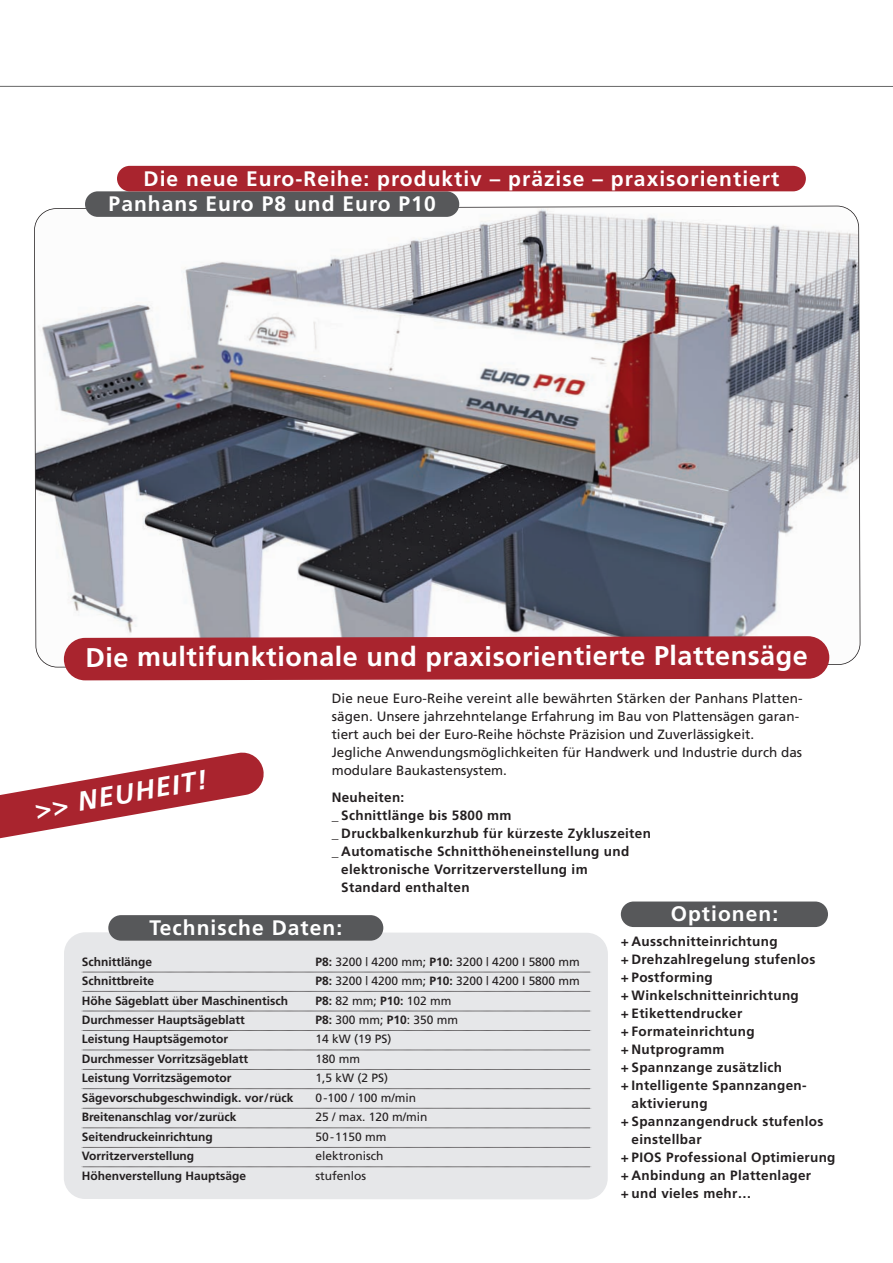
<style>
.page{position:relative;width:893px;height:1263px;background:#fff}
.page>*{position:absolute;margin:0;border:0;box-sizing:border-box;transform-origin:0 0}
.t1{font:700 27px "Frutiger";letter-spacing:.015em;color:#fff}
.t2{font:italic 700 27px "Frutiger";color:#fff}
.t3{font:700 21px "Frutiger";letter-spacing:.05em;color:#fff}
.t4{font:700 13.5px "Frutiger";letter-spacing:.025em;color:#231f20}
.t5{font:13.5px/18px "Frutiger";color:#231f20}
.t6{font:700 12px "Frutiger";color:#231f20}
.t7{font:12px "Frutiger";color:#231f20}
.s1{font-family:"Lucida Grande"}
.s2{font-family:"Lucida Grande";font-weight:400}
.s3{font-weight:700}
</style>
<div class="page">
<hr style="left:0;top:86px;width:893px;height:1px;background:#666">
<div style="left:64px;top:932px;width:544px;height:267px;background:#e6e7e9"></div>
<svg style="left:34px;top:206px;width:826px;height:461px"></svg>
<div style="left:64px;top:636px;width:765px;height:44px;background:#a9242e"></div>
<div style="left:85px;top:191px;width:374px;height:26px;background:#57585a;border-radius:13px"></div>
<div style="left:108px;top:915px;width:275px;height:26px;background:#57585a;border-radius:13px"></div>
<svg style="left:82px;top:972px;width:510px;height:1px"></svg>
<svg style="left:82px;top:991px;width:510px;height:1px"></svg>
<svg style="left:82px;top:1011px;width:510px;height:1px"></svg>
<svg style="left:82px;top:1030px;width:510px;height:1px"></svg>
<svg style="left:82px;top:1050px;width:510px;height:1px"></svg>
<svg style="left:82px;top:1069px;width:510px;height:1px"></svg>
<svg style="left:82px;top:1088px;width:510px;height:1px"></svg>
<svg style="left:82px;top:1108px;width:510px;height:1px"></svg>
<svg style="left:82px;top:1127px;width:510px;height:1px"></svg>
<svg style="left:82px;top:1147px;width:510px;height:1px"></svg>
<svg style="left:82px;top:1166px;width:510px;height:1px"></svg>
<div style="left:117px;top:166px;width:689px;height:25px;background:#a9242e;border-radius:13px"></div>
<svg style="left:0;top:752px;width:264px;height:87px"></svg>
<div style="left:621px;top:901px;width:207px;height:26px;background:#57585a;border-radius:13px"></div>
<h2 class="t3" style="left:144px;top:170px;width:637px">Die neue Euro-Reihe: produktiv – präzise – praxisorientiert</h2>
<h2 class="t3" style="left:109px;top:195px;width:329px">Panhans Euro P8 und Euro P10</h2>
<h1 class="t1" style="left:85px;top:645px;width:724px">Die multifunktionale und praxisorientierte Plattensäge</h1>
<p class="t5" style="left:332px;top:691px;width:472px">Die neue Euro-Reihe vereint alle bewährten Stärken der Panhans Platten&shy;sägen. Unsere jahrzehntelange Erfahrung im Bau von Plattensägen garan&shy;tiert auch bei der Euro-Reihe höchste Präzision und Zuverlässigkeit.<br>Jegliche Anwendungsmöglichkeiten fu<span class="s1">̈</span>r Handwerk und Industrie durch das modulare Baukastensystem.</p>
<p class="t4" style="left:332px;top:792px;width:74px">Neuheiten:</p>
<p class="t4" style="left:332px;top:810px;width:181px">_ Schnittlänge bis 5800 mm</p>
<p class="t4" style="left:332px;top:828px;width:321px">_ Druckbalkenkurzhub fu<span class="s2">̈</span>r ku<span class="s2">̈</span>rzeste Zykluszeiten</p>
<p class="t4" style="left:332px;top:846px;width:299px">_ Automatische Schnitthöheneinstellung und</p>
<p class="t4" style="left:341px;top:864px;width:248px">elektronische Vorritzerverstellung im</p>
<p class="t4" style="left:341px;top:882px;width:130px">Standard enthalten</p>
<h1 class="t2" style="left:33px;top:799px;width:176px;rotate:-10deg">&gt;&gt; NEUHEIT!</h1>
<h2 class="t3" style="left:149px;top:919px;width:194px">Technische Daten:</h2>
<p class="t6" style="left:82px;top:956px;width:72px">Schnittlänge</p>
<p class="t7" style="left:316px;top:956px;width:266px"><span class="s3">P8:</span> 3200 | 4200 mm; <span class="s3">P10:</span> 3200 | 4200 I 5800 mm</p>
<p class="t6" style="left:82px;top:976px;width:74px">Schnittbreite</p>
<p class="t7" style="left:316px;top:976px;width:266px"><span class="s3">P8:</span> 3200 | 4200 mm; <span class="s3">P10:</span> 3200 | 4200 I 5800 mm</p>
<p class="t6" style="left:82px;top:995px;width:208px">Höhe Sägeblatt u<span class="s2">̈</span>ber Maschinentisch</p>
<p class="t7" style="left:316px;top:995px;width:137px"><span class="s3">P8:</span> 82 mm; <span class="s3">P10:</span> 102 mm</p>
<p class="t6" style="left:82px;top:1015px;width:164px">Durchmesser Hauptsägeblatt</p>
<p class="t7" style="left:316px;top:1015px;width:144px"><span class="s3">P8:</span> 300 mm; <span class="s3">P10</span>: 350 mm</p>
<p class="t6" style="left:82px;top:1034px;width:148px">Leistung Hauptsägemotor</p>
<p class="t7" style="left:316px;top:1034px;width:77px">14 kW (19 PS)</p>
<p class="t6" style="left:82px;top:1054px;width:168px">Durchmesser Vorritzsägeblatt</p>
<p class="t7" style="left:316px;top:1054px;width:46px">180 mm</p>
<p class="t6" style="left:82px;top:1073px;width:151px">Leistung Vorritzsägemotor</p>
<p class="t7" style="left:316px;top:1073px;width:74px">1,5 kW (2 PS)</p>
<p class="t6" style="left:82px;top:1093px;width:213px">Sägevorschubgeschwindigk. vor/ru<span class="s2">̈</span>ck</p>
<p class="t7" style="left:316px;top:1093px;width:102px">0-100 / 100 m/min</p>
<p class="t6" style="left:82px;top:1112px;width:156px">Breitenanschlag vor/zuru<span class="s2">̈</span>ck</p>
<p class="t7" style="left:316px;top:1112px;width:113px">25 / max. 120 m/min</p>
<p class="t6" style="left:82px;top:1132px;width:133px">Seitendruckeinrichtung</p>
<p class="t7" style="left:316px;top:1132px;width:73px">50-1150 mm</p>
<p class="t6" style="left:82px;top:1151px;width:114px">Vorritzerverstellung</p>
<p class="t7" style="left:316px;top:1151px;width:69px">elektronisch</p>
<p class="t6" style="left:82px;top:1171px;width:166px">Höhenverstellung Hauptsäge</p>
<p class="t7" style="left:316px;top:1171px;width:52px">stufenlos</p>
<h2 class="t3" style="left:671px;top:905px;width:109px">Optionen:</h2>
<p class="t4" style="left:621px;top:935px;width:158px">+ Ausschnitteinrichtung</p>
<p class="t4" style="left:621px;top:953px;width:196px">+ Drehzahlregelung stufenlos</p>
<p class="t4" style="left:621px;top:971px;width:93px">+ Postforming</p>
<p class="t4" style="left:621px;top:989px;width:179px">+ Winkelschnitteinrichtung</p>
<p class="t4" style="left:621px;top:1007px;width:123px">+ Etikettendrucker</p>
<p class="t4" style="left:621px;top:1025px;width:135px">+ Formateinrichtung</p>
<p class="t4" style="left:621px;top:1043px;width:105px">+ Nutprogramm</p>
<p class="t4" style="left:621px;top:1061px;width:163px">+ Spannzange zusätzlich</p>
<p class="t4" style="left:621px;top:1079px;width:187px">+ Intelligente Spannzangen-</p>
<p class="t4" style="left:631px;top:1097px;width:78px">aktivierung</p>
<p class="t4" style="left:621px;top:1115px;width:204px">+ Spannzangendruck stufenlos</p>
<p class="t4" style="left:631px;top:1133px;width:72px">einstellbar</p>
<p class="t4" style="left:621px;top:1151px;width:216px">+ PIOS Professional Optimierung</p>
<p class="t4" style="left:621px;top:1169px;width:192px">+ Anbindung an Plattenlager</p>
<p class="t4" style="left:621px;top:1187px;width:132px">+ und vieles mehr…</p>
</div>
